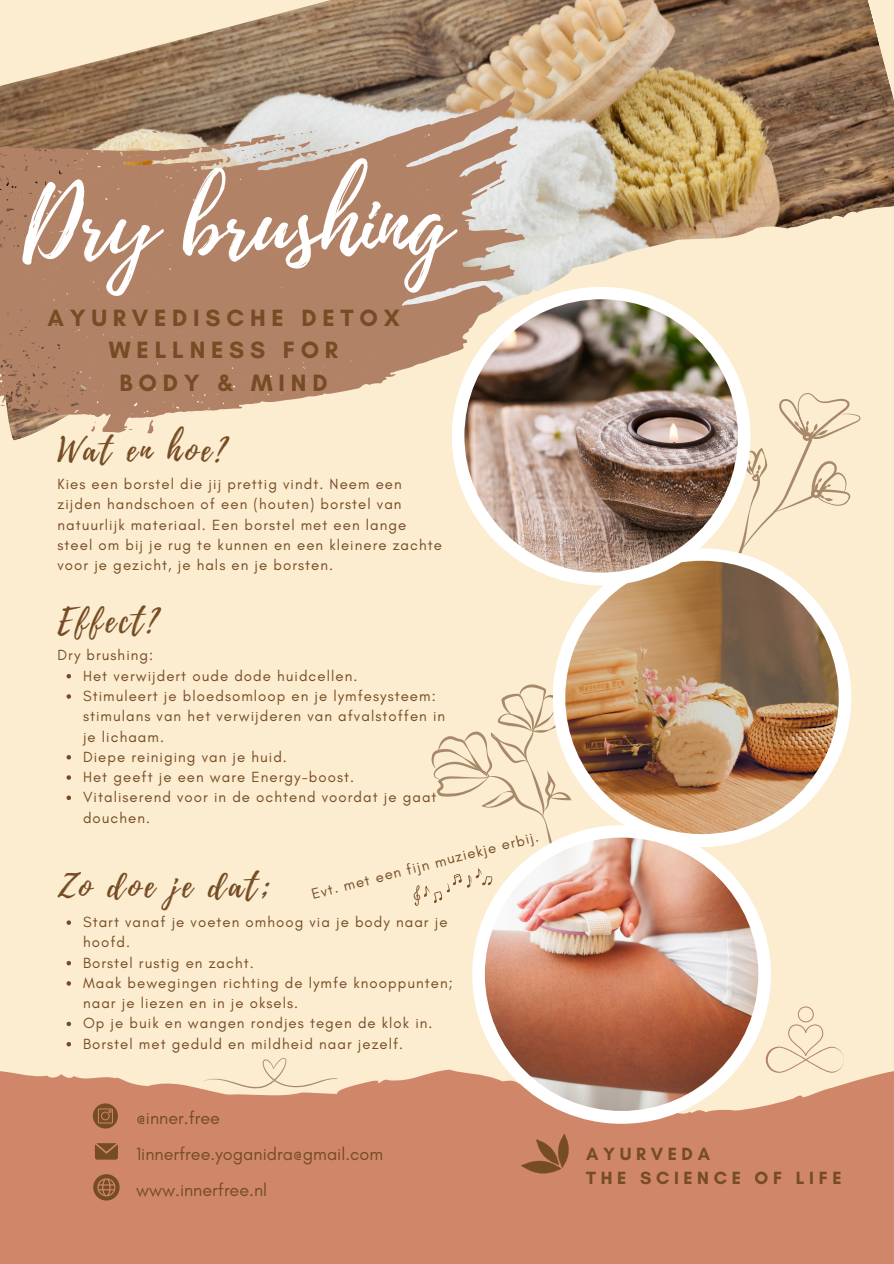
<style>
.page{position:relative;width:894px;height:1264px;background:#fff}
.page>*{position:absolute;margin:0;border:0;box-sizing:border-box;transform-origin:0 0}
.t1{font:92.4px "Playlist Script";color:#fff}
.t2{font:33px "Playlist Script";letter-spacing:.1em;color:#754c24}
.t3{font:700 24px/32.7px "Glacial Indifference";letter-spacing:.24em;color:#754c24;text-align:center}
.t4{font:18px/36px "Glacial Indifference";color:#754c24}
.t5{font:700 18px/23.7px "Glacial Indifference";letter-spacing:.255em;color:#754c24}
.t6{font:15px/20.2px "Glacial Indifference";letter-spacing:.07em;color:#754c24}
</style>
<div class="page">
<div style="left:0;top:0;width:893px;height:1263px;background:#fcecd0"></div>
<div style="left:0;top:1068px;width:893px;height:195px;background:#d08769"></div>
<svg style="left:93px;top:1174px;width:26px;height:25px"></svg>
<img style="left:0;top:0;width:893px;height:440px">
<svg style="left:0;top:92px;width:524px;height:341px;background:#ba947b"></svg>
<svg style="left:700px;top:370px;width:164px;height:215px"></svg>
<div style="left:552px;top:548px;width:299px;height:299px;background:#fff;border-radius:50%"></div>
<img style="left:565px;top:560px;width:273px;height:274px;border-radius:50%">
<div style="left:472px;top:825px;width:298px;height:298px;background:#fff;border-radius:50%"></div>
<img style="left:484px;top:837px;width:274px;height:273px;border-radius:50%">
<div style="left:451px;top:287px;width:299px;height:298px;background:#fff;border-radius:50%"></div>
<img style="left:464px;top:299px;width:273px;height:273px;border-radius:50%">
<svg style="left:521px;top:1134px;width:48px;height:40px"></svg>
<svg style="left:93px;top:1103px;width:25px;height:25px"></svg>
<svg style="left:95px;top:1143px;width:23px;height:16px"></svg>
<svg style="left:413px;top:677px;width:162px;height:229px"></svg>
<svg style="left:203px;top:1057px;width:134px;height:31px"></svg>
<svg style="left:765px;top:1006px;width:78px;height:66px"></svg>
<svg style="left:66px;top:674px;width:5px;height:4px"></svg>
<svg style="left:66px;top:694px;width:5px;height:4px"></svg>
<svg style="left:66px;top:755px;width:5px;height:4px"></svg>
<svg style="left:66px;top:775px;width:5px;height:4px"></svg>
<svg style="left:66px;top:795px;width:5px;height:5px"></svg>
<svg style="left:66px;top:920px;width:5px;height:4px"></svg>
<svg style="left:66px;top:961px;width:5px;height:4px"></svg>
<svg style="left:66px;top:981px;width:5px;height:4px"></svg>
<svg style="left:66px;top:1021px;width:5px;height:5px"></svg>
<svg style="left:66px;top:1042px;width:5px;height:4px"></svg>
<h2 class="t1" style="left:22px;top:158px;width:429px">Dry brushing</h2>
<p class="t3" style="left:47px;top:301px;width:354px">AYURVEDISCHE DETOX<br>WELLNESS FOR<br>BODY &amp; MIND</p>
<p class="t2" style="left:57px;top:426px;width:170px">Wat en hoe?</p>
<h2 class="t6" style="left:57px;top:474px;width:386px">Kies een borstel die jij prettig vindt. Neem een zijden handschoen of een (houten) borstel van natuurlijk materiaal. Een borstel met een lange steel om bij je rug te kunnen en een kleinere zachte voor je gezicht, je hals en je borsten.</h2>
<p class="t2" style="left:58px;top:597px;width:101px">Effect?</p>
<p class="t6" style="left:57px;top:645px;width:97px">Dry brushing:</p>
<p class="t6" style="left:83px;top:665px;width:276px">Het verwijdert oude dode huidcellen.</p>
<p class="t6" style="left:83px;top:685px;width:363px">Stimuleert je bloedsomloop en je lymfesysteem: stimulans van het verwijderen van afvalstoffen in je lichaam.</p>
<p class="t6" style="left:83px;top:746px;width:205px">Diepe reiniging van je huid.</p>
<p class="t6" style="left:83px;top:766px;width:272px">Het geeft je een ware Energy-boost.</p>
<p class="t6" style="left:83px;top:787px;width:355px">Vitaliserend voor in de ochtend voordat je gaat douchen.</p>
<p class="t6" style="left:309px;top:883px;width:235px;rotate:-14deg">Evt. met een fijn muziekje erbij.</p>
<p class="t2" style="left:58px;top:862px;width:215px">Zo doe je dat;</p>
<p class="t6" style="left:83px;top:911px;width:366px">Start vanaf je voeten omhoog via je body naar je hoofd.</p>
<p class="t6" style="left:83px;top:952px;width:172px">Borstel rustig en zacht.</p>
<h2 class="t6" style="left:83px;top:972px;width:371px">Maak bewegingen richting de lymfe knooppunten; naar je liezen en in je oksels.</h2>
<p class="t6" style="left:83px;top:1013px;width:351px">Op je buik en wangen rondjes tegen de klok in.</p>
<p class="t6" style="left:83px;top:1033px;width:321px">Borstel met geduld en mildheid naar jezelf.</p>
<p class="t4" style="left:136px;top:1099px;width:248px">@inner.free<br>1innerfree.yoganidra@gmail.com www.innerfree.nl</p>
<p class="t5" style="left:586px;top:1141px;width:257px">AYURVEDA<br>THE SCIENCE OF LIFE</p>
</div>
